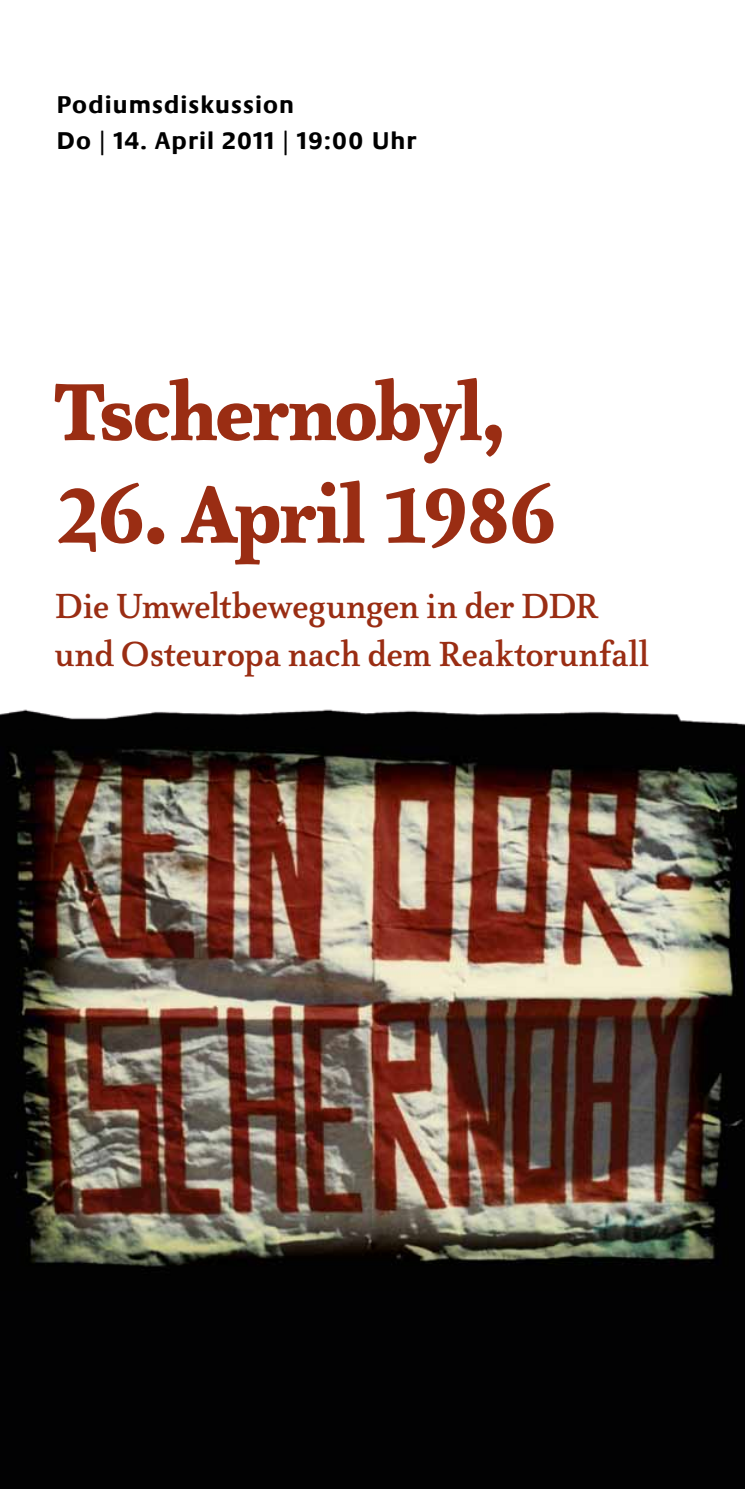
<style>
.page{position:relative;width:745px;height:1489px;background:#fff}
.page>*{position:absolute;margin:0;border:0;box-sizing:border-box;transform-origin:0 0}
.t1{font:900 92.5px "Atma Serif TF";letter-spacing:-.005em;color:#9a2d13}
.t2{font:500 40px/48px "Atma Serif";letter-spacing:.005em;color:#9a2d13}
.t3{font:700 25px/35px "Neue Praxis";letter-spacing:.045em;color:#000}
</style>
<div class="page">
<img style="left:0;top:709px;width:744px;height:21px">
<div style="left:0;top:730px;width:744px;height:758px;background:#020203"></div>
<img style="left:9px;top:749px;width:734px;height:518px">
<p class="t3" style="left:57px;top:87px;width:361px">Podiumsdiskussion<br>Do | 14. April 2011 | 19:00 Uhr</p>
<h1 class="t1" style="left:55px;top:355px;width:451px">Tschernobyl,</h1>
<h1 class="t1" style="left:55px;top:458px;width:501px">26. April 1986</h1>
<p class="t2" style="left:55px;top:582px;width:595px">Die Umweltbewegungen in der DDR und Osteuropa nach dem Reaktorunfall</p>
</div>
